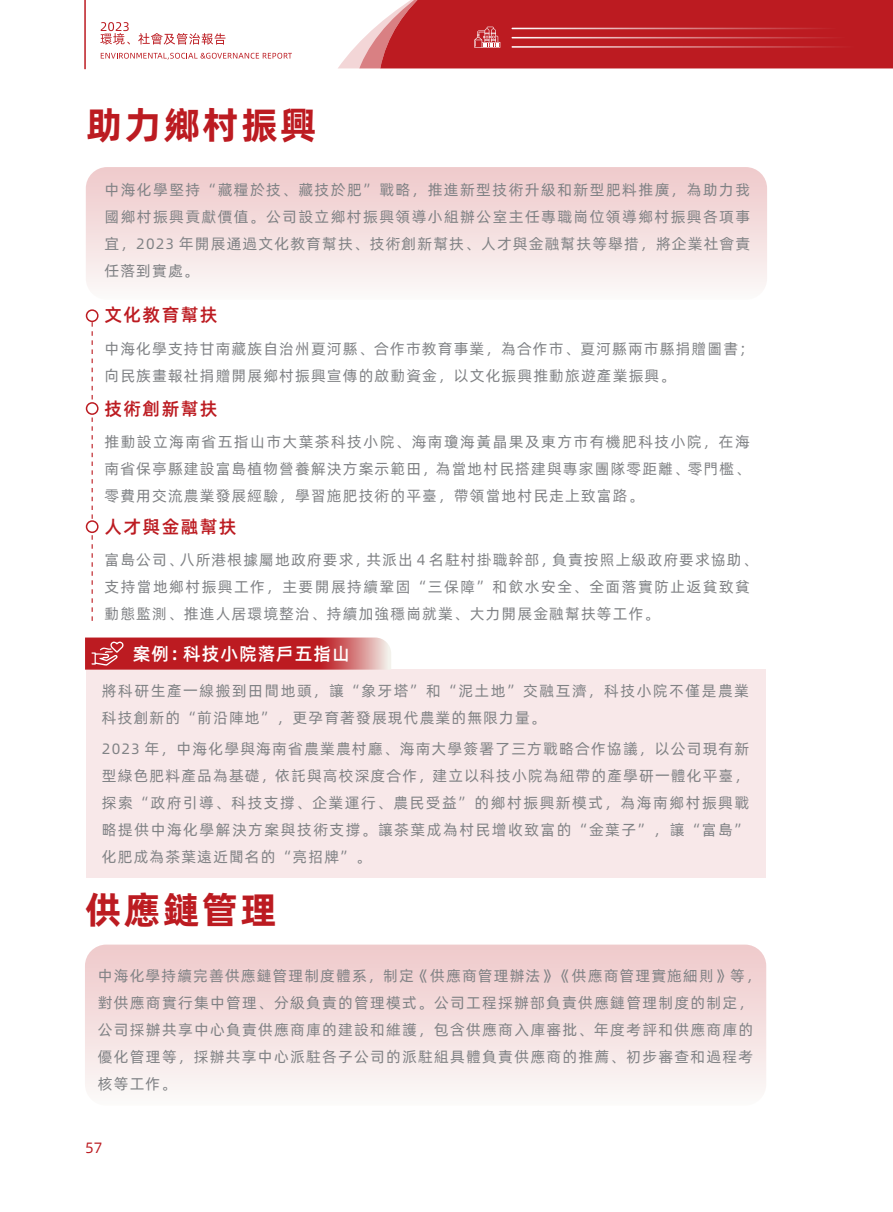
<style>
.page{position:relative;width:893px;height:1212px;background:#fff}
.page>*{position:absolute;margin:0;border:0;box-sizing:border-box;transform-origin:0 0}
.t1{font:37.5px "Alibaba Pu Hui Ti B";letter-spacing:.05em;color:#bc1b21}
.t2{font:18px "Alibaba Pu Hui Ti M";letter-spacing:.075em;color:#bc1b21}
.t3{font:18px "Alibaba Pu Hui Ti M";letter-spacing:.05em;color:#fff}
.t4{font:15px/27px "Alibaba Pu Hui Ti R";letter-spacing:.075em;color:#808285;text-align:justify}
.t5{font:15px/27px "Alibaba Pu Hui Ti R";letter-spacing:.1em;color:#808285}
.t6{font:15px "Alibaba Pu Hui Ti R";color:#bc1b21}
</style>
<div class="page">
<svg style="left:338px;top:0;width:555px;height:68px;background:#c23137"></svg>
<svg style="left:138px;top:33px;width:88px;height:12px"></svg>
<svg style="left:101px;top:53px;width:191px;height:7px"></svg>
<svg style="left:100px;top:22px;width:30px;height:23px"></svg>
<hr style="left:84px;top:0;width:2px;height:69px;background:#bc1b21">
<hr style="left:512px;top:46px;width:343px;height:2px;background:#fff">
<hr style="left:512px;top:37px;width:334px;height:1px;background:#fff">
<hr style="left:512px;top:28px;width:325px;height:1px;background:#fff">
<svg style="left:92px;top:322px;width:1px;height:77px"></svg>
<svg style="left:92px;top:417px;width:1px;height:102px"></svg>
<div style="left:86px;top:670px;width:679px;height:208px;background:#f8e8e9"></div>
<div style="left:86px;top:167px;width:681px;height:133px;background:linear-gradient(to bottom,#efc8c9,#fbfaf8);border-radius:21px"></div>
<div style="left:85px;top:944px;width:681px;height:162px;background:linear-gradient(to bottom,#efc8c9,#fbf9f8);border-radius:21px"></div>
<div style="left:86px;top:309px;width:13px;height:13px;border:2px solid #bc1b21;border-radius:50%"></div>
<div style="left:86px;top:520px;width:13px;height:13px;border:2px solid #bc1b21;border-radius:50%"></div>
<div style="left:86px;top:402px;width:13px;height:13px;border:2px solid #bc1b21;border-radius:50%"></div>
<svg style="left:92px;top:535px;width:1px;height:86px"></svg>
<svg style="left:85px;top:637px;width:306px;height:33px;background:#c43c40"></svg>
<h1 class="t1" style="left:86px;top:95px;width:232px">助力鄉村振興</h1>
<p class="t4" style="left:104px;top:175px;width:647px">中海化學堅持“藏糧於技、藏技於肥”戰略，推進新型技術升級和新型肥料推廣，為助力我國鄉村振興貢獻價值。公司設立鄉村振興領導小組辦公室主任專職崗位領導鄉村振興各項事宜，2023 年開展通過文化教育幫扶、技術創新幫扶、人才與金融幫扶等舉措，將企業社會責任落到實處。</p>
<p class="t2" style="left:104px;top:301px;width:115px">文化教育幫扶</p>
<p class="t4" style="left:104px;top:334px;width:651px">中海化學支持甘南藏族自治州夏河縣、合作市教育事業，為合作市、夏河縣兩市縣捐贈圖書；向民族畫報社捐贈開展鄉村振興宣傳的啟動資金，以文化振興推動旅遊產業振興。</p>
<p class="t2" style="left:104px;top:394px;width:115px">技術創新幫扶</p>
<p class="t4" style="left:104px;top:427px;width:647px">推動設立海南省五指山市大葉茶科技小院、海南瓊海黃晶果及東方市有機肥科技小院，在海南省保亭縣建設富島植物營養解決方案示範田，為當地村民搭建與專家團隊零距離、零門檻、零費用交流農業發展經驗，學習施肥技術的平臺，帶領當地村民走上致富路。</p>
<p class="t2" style="left:104px;top:512px;width:134px">人才與金融幫扶</p>
<p class="t4" style="left:104px;top:545px;width:655px;text-align:left">富島公司、八所港根據屬地政府要求，共派出 4 名駐村掛職幹部，負責按照上級政府要求協助、支持當地鄉村振興工作，主要開展持續鞏固“三保障”和飲水安全、全面落實防止返貧致貧動態監測、推進人居環境整治、持續加強穩崗就業、大力開展金融幫扶等工作。</p>
<p class="t3" style="left:133px;top:639px;width:218px">案例：科技小院落戶五指山</p>
<p class="t5" style="left:102px;top:676px;width:649px">將科研生產一線搬到田間地頭，讓“象牙塔”和“泥土地”交融互濟，科技小院不僅是農業科技創新的“前沿陣地”，更孕育著發展現代農業的無限力量。</p>
<p class="t4" style="left:102px;top:734px;width:649px">2023 年，中海化學與海南省農業農村廳、海南大學簽署了三方戰略合作協議，以公司現有新型綠色肥料產品為基礎，依託與高校深度合作，建立以科技小院為紐帶的產學研一體化平臺，探索“政府引導、科技支撐、企業運行、農民受益”的鄉村振興新模式，為海南鄉村振興戰略提供中海化學解決方案與技術支撐。讓茶葉成為村民增收致富的“金葉子”，讓“富島”化肥成為茶葉遠近聞名的“亮招牌”。</p>
<h1 class="t1" style="left:85px;top:880px;width:194px">供應鏈管理</h1>
<p class="t4" style="left:98px;top:961px;width:664px;text-align:left">中海化學持續完善供應鏈管理制度體系，制定《供應商管理辦法》《供應商管理實施細則》等，對供應商實行集中管理、分級負責的管理模式。公司工程採辦部負責供應鏈管理制度的制定，公司採辦共享中心負責供應商庫的建設和維護，包含供應商入庫審批、年度考評和供應商庫的優化管理等，採辦共享中心派駐各子公司的派駐組具體負責供應商的推薦、初步審查和過程考核等工作。</p>
<p class="t6" style="left:85px;top:1136px;width:19px">57</p>
</div>
